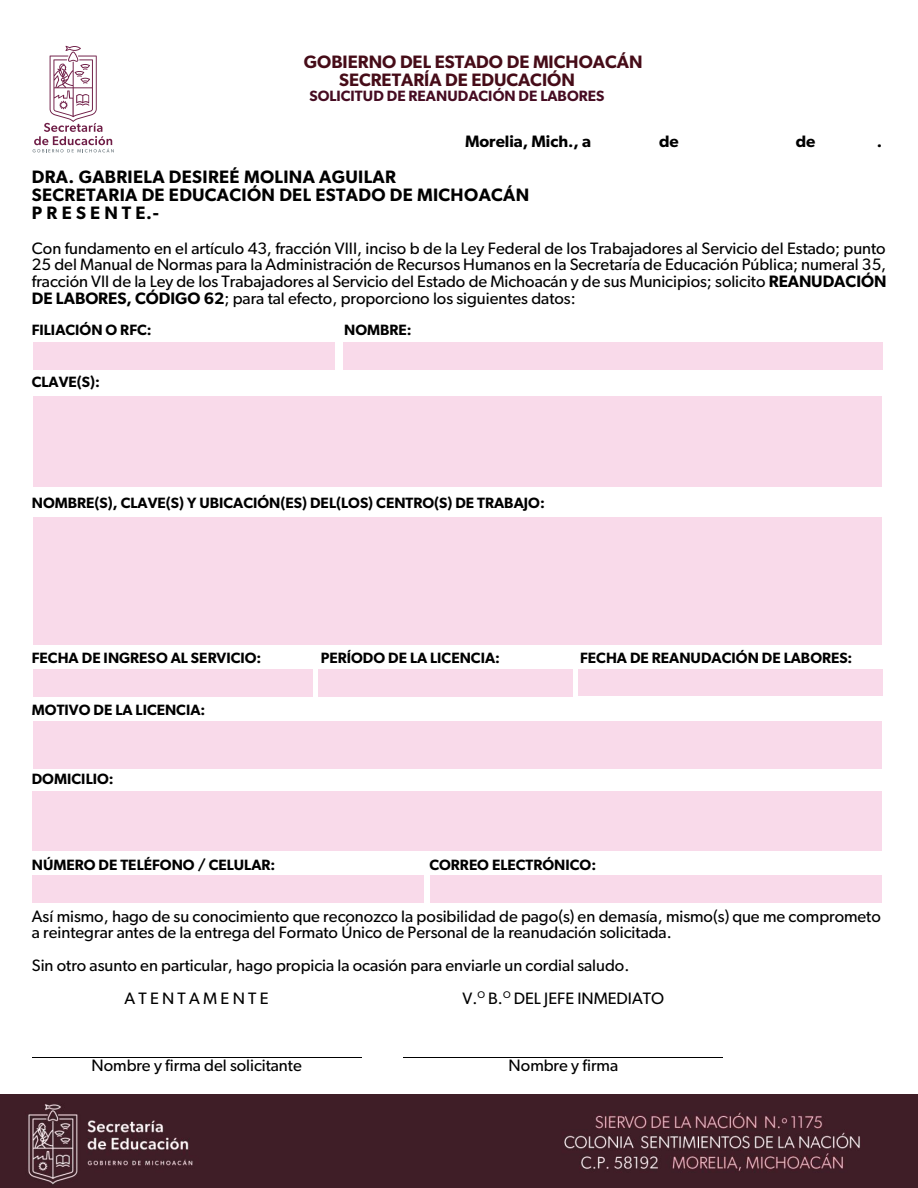
<style>
.page{position:relative;width:918px;height:1188px;background:#fff}
.page>*{position:absolute;margin:0;border:0;box-sizing:border-box;transform-origin:0 0}
.t1{font:600 18px/18px "Gibson";letter-spacing:.02em;color:#000}
.t2{font:600 18px/18px "Gibson";color:#460c18}
.t3{font:16.5px/16.5px "Gibson";color:#000}
.t4{font:600 16.5px "Gibson";color:#000}
.t5{font:600 15px "Gibson";color:#000}
.t6{font:600 15px "Gibson";color:#460c22}
.s1{font-weight:600}
</style>
<div class="page">
<img style="left:0;top:1094px;width:918px;height:94px">
<svg style="left:33px;top:46px;width:81px;height:106px"></svg>
<div style="left:33px;top:342px;width:302px;height:28px;background:#f9daea"></div>
<div style="left:343px;top:342px;width:539px;height:28px;background:#f9daea"></div>
<div style="left:33px;top:397px;width:849px;height:90px;background:#f9daea"></div>
<div style="left:32px;top:875px;width:392px;height:28px;background:#f9daea"></div>
<div style="left:33px;top:670px;width:279px;height:27px;background:#f9daea"></div>
<div style="left:33px;top:722px;width:849px;height:47px;background:#f9daea"></div>
<div style="left:33px;top:791px;width:849px;height:60px;background:#f9daea"></div>
<div style="left:33px;top:517px;width:849px;height:128px;background:#f9daea"></div>
<div style="left:318px;top:670px;width:254px;height:27px;background:#f9daea"></div>
<div style="left:578px;top:669px;width:305px;height:27px;background:#f9daea"></div>
<div style="left:430px;top:875px;width:452px;height:27px;background:#f9daea"></div>
<hr style="left:32px;top:1057px;width:329px;height:1px;background:#000">
<hr style="left:404px;top:1057px;width:319px;height:1px;background:#000">
<p class="t2" style="left:339px;top:52px;width:305px;text-indent:-35px">GOBIERNO DEL ESTADO DE MICHOACÁN<br>SECRETARÍA DE EDUCACIÓN</p>
<p class="t6" style="left:309px;top:87px;width:296px">SOLICITUD DE REANUDACIÓN DE LABORES</p>
<p class="t4" style="left:465px;top:132px;width:127px">Morelia, Mich., a</p>
<p class="t4" style="left:659px;top:132px;width:21px">de</p>
<p class="t4" style="left:796px;top:132px;width:21px">de</p>
<p class="t4" style="left:877px;top:132px;width:7px">.</p>
<p class="t1" style="left:32px;top:167px;width:499px">DRA. GABRIELA DESIREÉ MOLINA AGUILAR<br>SECRETARIA DE EDUCACIÓN DEL ESTADO DE MICHOACÁN<br>PR E SENTE.-</p>
<p class="t3" style="left:32px;top:240px;width:856px;text-align:justify">Con fundamento en el artículo 43, fracción VIII, inciso b de la Ley Federal de los Trabajadores al Servicio del Estado; punto 25 del Manual de Normas para la Administración de Recursos Humanos en la Secretaría de Educación Pública; numeral 35, fracción VII de la Ley de los Trabajadores al Servicio del Estado de Michoacán y de sus Municipios; solicito <span class="s1">REANUDACIÓN DE LABORES, CÓDIGO 62</span>; para tal efecto, proporciono los siguientes datos:</p>
<p class="t5" style="left:32px;top:321px;width:121px">FILIACIÓN O RFC:</p>
<p class="t5" style="left:344px;top:321px;width:69px">NOMBRE:</p>
<p class="t5" style="left:32px;top:373px;width:70px">CLAVE(S):</p>
<p class="t5" style="left:32px;top:494px;width:515px">NOMBRE(S), CLAVE(S) Y UBICACIÓN(ES) DEL(LOS) CENTRO(S) DE TRABAJO:</p>
<p class="t5" style="left:32px;top:649px;width:231px">FECHA DE INGRESO AL SERVICIO:</p>
<p class="t5" style="left:321px;top:649px;width:181px">PERÍODO DE LA LICENCIA:</p>
<p class="t5" style="left:580px;top:649px;width:274px">FECHA DE REANUDACIÓN DE LABORES:</p>
<p class="t5" style="left:32px;top:701px;width:175px">MOTIVO DE LA LICENCIA:</p>
<p class="t5" style="left:32px;top:770px;width:83px">DOMICILIO:</p>
<p class="t5" style="left:32px;top:856px;width:245px">NÚMERO DE TELÉFONO / CELULAR:</p>
<p class="t5" style="left:429px;top:856px;width:168px">CORREO ELECTRÓNICO:</p>
<p class="t3" style="left:32px;top:907px;width:851px">Así mismo, hago de su conocimiento que reconozco la posibilidad de pago(s) en demasía, mismo(s) que me comprometo a reintegrar antes de la entrega del Formato Único de Personal de la reanudación solicitada.</p>
<p class="t3" style="left:124px;top:949px;width:507px;line-height:33.2px;text-indent:-93px">Sin otro asunto en particular, hago propicia la ocasión para enviarle un cordial saludo.<br>A T E NTA M E N TE</p>
<p class="t3" style="left:462px;top:990px;width:203px">V.<sup>O</sup> B.<sup>O</sup> DEL JEFE INMEDIATO</p>
<p class="t3" style="left:91px;top:1057px;width:212px">Nombre y firma del solicitante</p>
<p class="t3" style="left:509px;top:1057px;width:111px">Nombre y firma</p>
</div>
